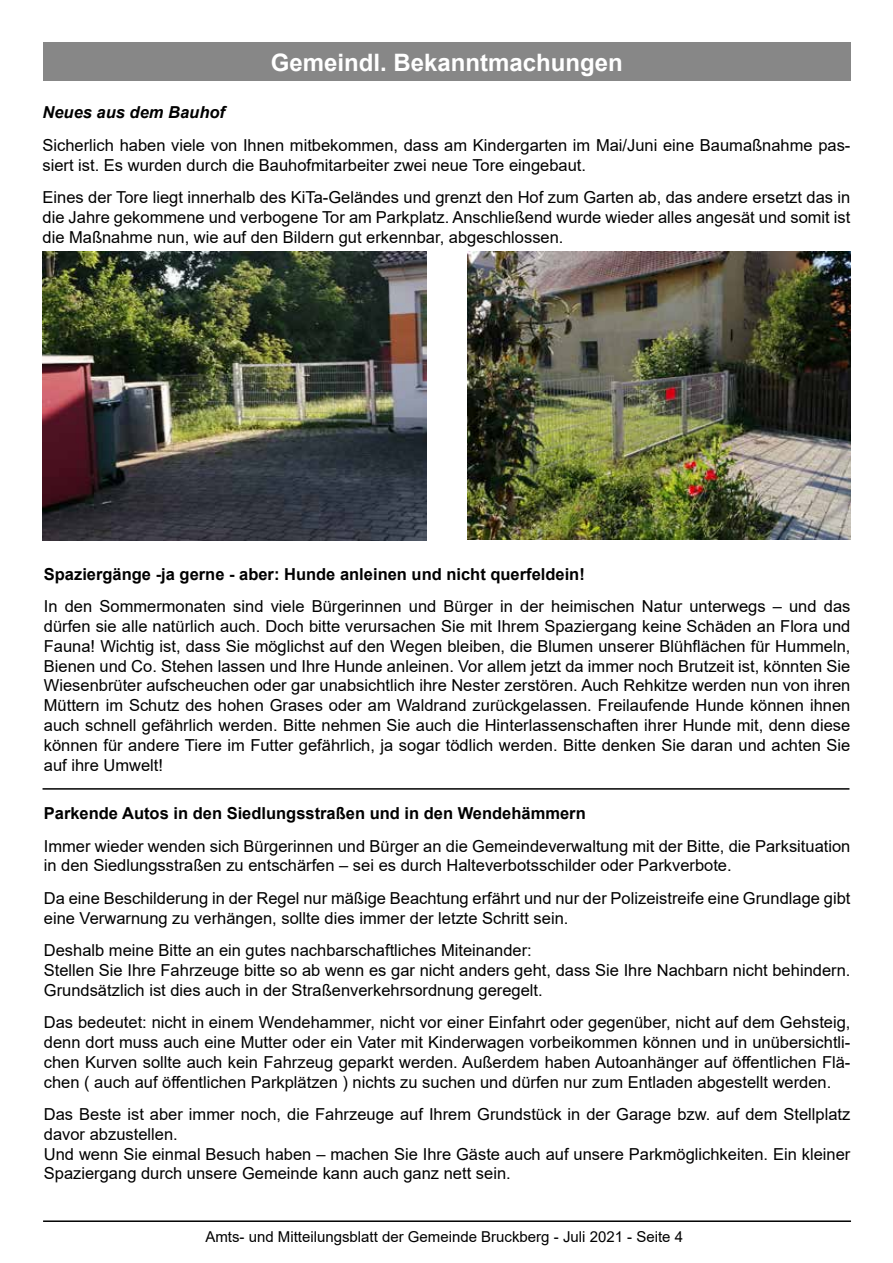
<style>
.page{position:relative;width:893px;height:1263px;background:#fff}
.page>*{position:absolute;margin:0;border:0;box-sizing:border-box;transform-origin:0 0}
.t1{font:700 24px "Arial";color:#fff}
.t2{font:16.5px/19.8px "Arial";color:#000}
.t3{font:700 16.5px "Arial";color:#000}
.t4{font:italic 700 16.5px "Arial";color:#000}
.t5{font:15px "Arial";color:#000}
</style>
<div class="page">
<hr style="left:43px;top:1220px;width:808px;height:2px;background:#000">
<div style="left:43px;top:43px;width:807px;height:38px;background:#878787"></div>
<hr style="left:43px;top:788px;width:806px;height:2px;background:#000">
<img style="left:468px;top:252px;width:382px;height:287px">
<img style="left:43px;top:252px;width:384px;height:288px">
<h1 class="t1" style="left:271px;top:45px;width:354px">Gemeindl. Bekanntmachungen</h1>
<p class="t4" style="left:43px;top:102px;width:184px">Neues aus dem Bauhof</p>
<p class="t2" style="left:43px;top:135px;width:809px">Sicherlich haben viele von Ihnen mitbekommen, dass am Kindergarten im Mai/Juni eine Baumaßnahme pas&shy;siert ist. Es wurden durch die Bauhofmitarbeiter zwei neue Tore eingebaut.</p>
<p class="t2" style="left:43px;top:187px;width:809px;text-align:justify">Eines der Tore liegt innerhalb des KiTa-Geländes und grenzt den Hof zum Garten ab, das andere ersetzt das in die Jahre gekommene und verbogene Tor am Parkplatz. Anschließend wurde wieder alles angesät und somit ist die Maßnahme nun, wie auf den Bildern gut erkennbar, abgeschlossen.</p>
<p class="t3" style="left:44px;top:562px;width:542px">Spaziergänge -ja gerne - aber: Hunde anleinen und nicht querfeldein!</p>
<p class="t2" style="left:44px;top:596px;width:808px;text-align:justify">In den Sommermonaten sind viele Bürgerinnen und Bürger in der heimischen Natur unterwegs – und das dürfen sie alle natürlich auch. Doch bitte verursachen Sie mit Ihrem Spaziergang keine Schäden an Flora und Fauna! Wichtig ist, dass Sie möglichst auf den Wegen bleiben, die Blumen unserer Blühflächen für Hummeln, Bienen und Co. Stehen lassen und Ihre Hunde anleinen. Vor allem jetzt da immer noch Brutzeit ist, könnten Sie Wiesenbrüter aufscheuchen oder gar unabsichtlich ihre Nester zerstören. Auch Rehkitze werden nun von ihren Müttern im Schutz des hohen Grases oder am Waldrand zurückgelassen. Freilaufende Hunde können ihnen auch schnell gefährlich werden. Bitte nehmen Sie auch die Hinterlassenschaften ihrer Hunde mit, denn diese können für andere Tiere im Futter gefährlich, ja sogar tödlich werden. Bitte denken Sie daran und achten Sie auf ihre Umwelt!</p>
<p class="t3" style="left:44px;top:802px;width:543px">Parkende Autos in den Siedlungsstraßen und in den Wendehämmern</p>
<p class="t2" style="left:44px;top:836px;width:808px">Immer wieder wenden sich Bürgerinnen und Bürger an die Gemeindeverwaltung mit der Bitte, die Parksituation in den Siedlungsstraßen zu entschärfen – sei es durch Halteverbotsschilder oder Parkverbote.</p>
<p class="t2" style="left:44px;top:888px;width:808px">Da eine Beschilderung in der Regel nur mäßige Beachtung erfährt und nur der Polizeistreife eine Grundlage gibt eine Verwarnung zu verhängen, sollte dies immer der letzte Schritt sein.</p>
<p class="t2" style="left:44px;top:940px;width:808px">Deshalb meine Bitte an ein gutes nachbarschaftliches Miteinander:<br>Stellen Sie Ihre Fahrzeuge bitte so ab wenn es gar nicht anders geht, dass Sie Ihre Nachbarn nicht behindern.<br>Grundsätzlich ist dies auch in der Straßenverkehrsordnung geregelt.</p>
<p class="t2" style="left:44px;top:1012px;width:808px;text-align:justify">Das bedeutet: nicht in einem Wendehammer, nicht vor einer Einfahrt oder gegenüber, nicht auf dem Gehsteig, denn dort muss auch eine Mutter oder ein Vater mit Kinderwagen vorbeikommen können und in unübersichtli&shy;chen Kurven sollte auch kein Fahrzeug geparkt werden. Außerdem haben Autoanhänger auf öffentlichen Flä&shy;chen ( auch auf öffentlichen Parkplätzen ) nichts zu suchen und dürfen nur zum Entladen abgestellt werden.</p>
<p class="t2" style="left:44px;top:1104px;width:808px">Das Beste ist aber immer noch, die Fahrzeuge auf Ihrem Grundstück in der Garage bzw. auf dem Stellplatz davor abzustellen.<br>Und wenn Sie einmal Besuch haben – machen Sie Ihre Gäste auch auf unsere Parkmöglichkeiten. Ein kleiner Spaziergang durch unsere Gemeinde kann auch ganz nett sein.</p>
<p class="t5" style="left:205px;top:1226px;width:479px">Amts- und Mitteilungsblatt der Gemeinde Bruckberg - Juli 2021 - Seite 4</p>
</div>
